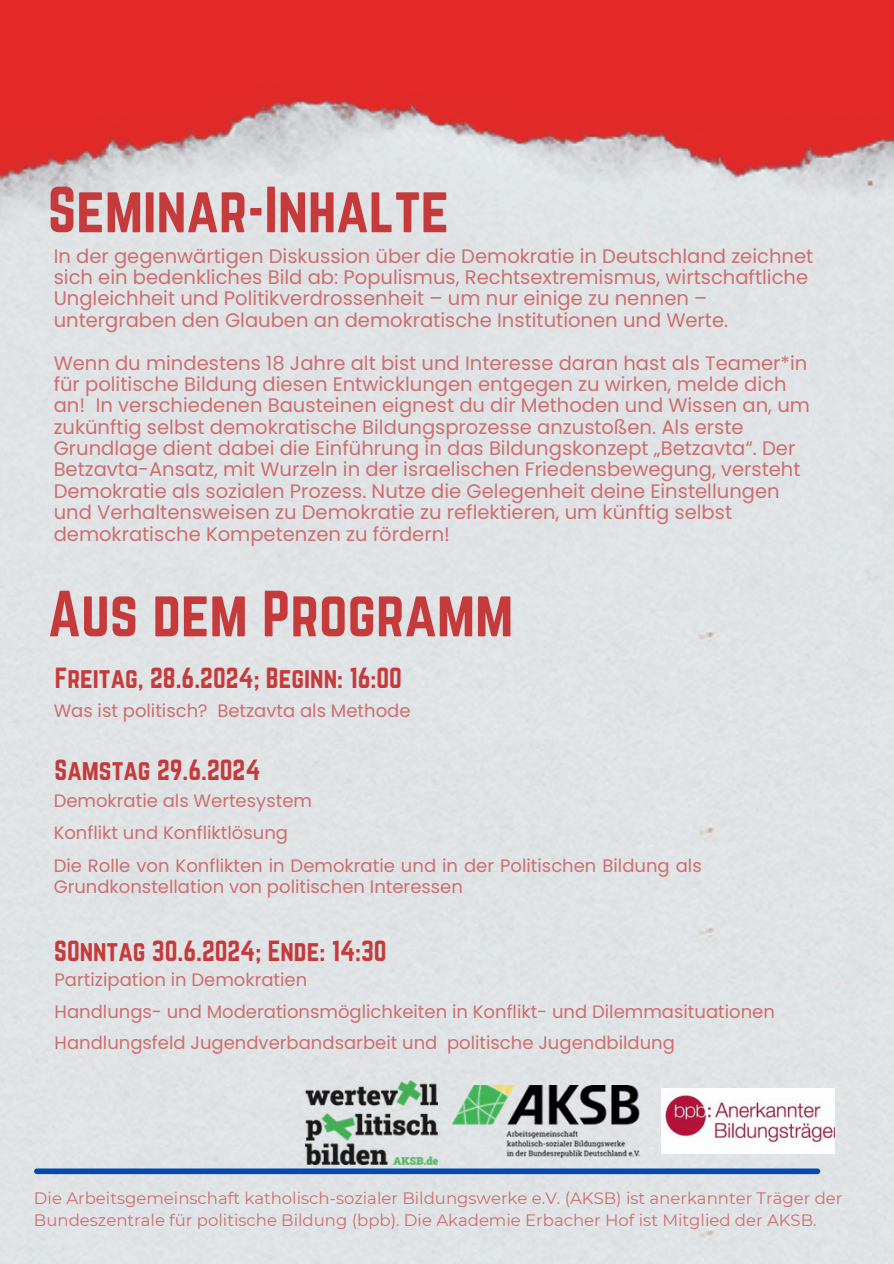
<style>
.page{position:relative;width:894px;height:1264px;background:#fff}
.page>*{position:absolute;margin:0;border:0;box-sizing:border-box;transform-origin:0 0}
.t1{font:57px "Norwester";color:#c53b3b}
.t2{font:25.5px "Norwester";color:#c53b3b}
.t3{font:19.5px/21.3px "Poppins";color:#ce6e6e}
.t4{font:18px/20.2px "Poppins";color:#ce6e6e}
.t5{font:16.5px/22.5px "Montserrat";color:#ce6e6e}
</style>
<div class="page">
<div style="left:0;top:0;width:893px;height:1263px;background:#e32a28"></div>
<div style="left:0;top:99px;width:893px;height:1164px;background:#e0e2e6"></div>
<div style="left:37px;top:1168px;width:780px;height:6px;background:#004aad"></div>
<img style="left:661px;top:1088px;width:173px;height:65px">
<img style="left:452px;top:1085px;width:188px;height:73px">
<img style="left:306px;top:1080px;width:131px;height:84px">
<h3 class="t1" style="left:48px;top:175px;width:402px">Seminar-Inhalte</h3>
<h2 class="t3" style="left:54px;top:245px;width:760px">In der gegenwärtigen Diskussion über die Demokratie in Deutschland zeichnet sich ein bedenkliches Bild ab: Populismus, Rechtsextremismus, wirtschaftliche Ungleichheit und Politikverdrossenheit – um nur einige zu nennen – untergraben den Glauben an demokratische Institutionen und Werte.</h2>
<h3 class="t3" style="left:54px;top:352px;width:757px">Wenn du mindestens 18 Jahre alt bist und Interesse daran hast als Teamer*in für politische Bildung diesen Entwicklungen entgegen zu wirken, melde dich an! In verschiedenen Bausteinen eignest du dir Methoden und Wissen an, um zukünftig selbst demokratische Bildungsprozesse anzustoßen. Als erste Grundlage dient dabei die Einführung in das Bildungskonzept „Betzavta“. Der Betzavta-Ansatz, mit Wurzeln in der israelischen Friedensbewegung, versteht Demokratie als sozialen Prozess. Nutze die Gelegenheit deine Einstellungen und Verhaltensweisen zu Demokratie zu reflektieren, um künftig selbst demokratische Kompetenzen zu fördern!</h3>
<p class="t1" style="left:48px;top:579px;width:467px">Aus dem Programm</p>
<h2 class="t2" style="left:55px;top:662px;width:348px">Freitag, 28.6.2024; Beginn: 16:00</h2>
<h3 class="t4" style="left:54px;top:700px;width:358px">Was ist politisch? Betzavta als Methode</h3>
<h3 class="t2" style="left:55px;top:755px;width:207px">Samstag 29.6.2024</h3>
<p class="t4" style="left:54px;top:790px;width:260px">Demokratie als Wertesystem</p>
<p class="t4" style="left:54px;top:822px;width:236px">Konflikt und Konfliktlösung</p>
<p class="t4" style="left:54px;top:855px;width:649px">Die Rolle von Konflikten in Demokratie und in der Politischen Bildung als<br>Grundkonstellation von politischen Interessen</p>
<h3 class="t2" style="left:54px;top:935px;width:334px">SOnntag 30.6.2024; Ende: 14:30</h3>
<h3 class="t4" style="left:55px;top:969px;width:254px">Partizipation in Demokratien</h3>
<h1 class="t4" style="left:55px;top:1001px;width:721px">Handlungs- und Moderationsmöglichkeiten in Konflikt- und Dilemmasituationen</h1>
<h2 class="t4" style="left:55px;top:1032px;width:621px">Handlungsfeld Jugendverbandsarbeit und politische Jugendbildung</h2>
<h3 class="t5" style="left:34px;top:1186px;width:809px">Die Arbeitsgemeinschaft katholisch-sozialer Bildungswerke e.V. (AKSB) ist anerkannter Träger der<br>Bundeszentrale für politische Bildung (bpb). Die Akademie Erbacher Hof ist Mitglied der AKSB.</h3>
</div>
